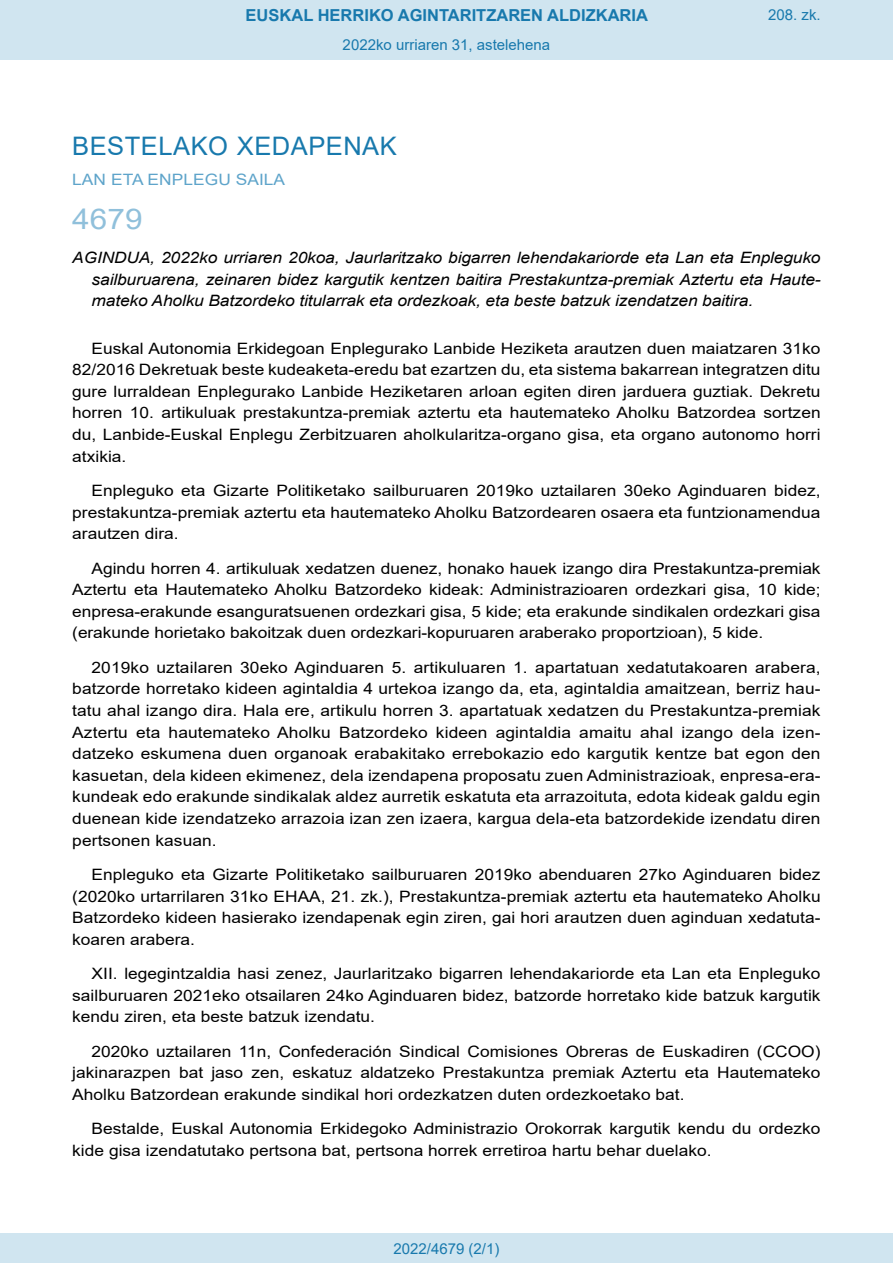
<style>
.page{position:relative;width:893px;height:1263px;background:#fff}
.page>*{position:absolute;margin:0;border:0;box-sizing:border-box;transform-origin:0 0}
.BOPVOrden{font:28.5px "Arial";color:#90c0db;scale:1.11 1}
.BOPVSeccion{font:25.5px "Arial";letter-spacing:.02em;color:#1879ad}
.t1{font:700 16.5px "Arial";color:#1879ad}
.BOPVDetalle{font:15.6px/21.6px "Arial";color:#000;text-align:justify;scale:1.11 1}
.BOPVTitulo{font:italic 15.6px/21.6px "Arial";letter-spacing:-.01em;color:#000;text-align:justify;scale:1.11 1}
.BOPVOrganismo{font:15.6px "Arial";letter-spacing:.005em;color:#5ea4ca;scale:1.11 1}
.Paginacion_Centro{font:15px "Arial";color:#1879ad}
</style>
<div class="page">
<div style="left:0;top:0;width:893px;height:60px;background:#d0e5f0"></div>
<div style="left:0;top:1233px;width:893px;height:30px;background:#d0e5f0"></div>
<p class="t1" style="left:246px;top:3px;width:404px">EUSKAL HERRIKO AGINTARITZAREN ALDIZKARIA</p>
<p class="Paginacion_Centro" style="left:343px;top:35px;width:209px">2022ko urriaren 31, astelehena</p>
<p class="Paginacion_Centro" style="left:768px;top:5px;width:54px">208. zk.</p>
<p class="BOPVSeccion" style="left:72px;top:128px;width:326px">BESTELAKO XEDAPENAK</p>
<p class="BOPVOrganismo" style="left:72px;top:169px;width:193px">LAN ETA ENPLEGU SAILA</p>
<p class="BOPVOrden" style="left:72px;top:199px;width:65px">4679</p>
<p class="BOPVTitulo" style="left:92px;top:247px;width:658px;text-indent:-19px">AGINDUA, 2022ko urriaren 20koa, Jaurlaritzako bigarren lehendakariorde eta Lan eta Enpleguko sailburuarena, zeinaren bidez kargutik kentzen baitira Prestakuntza-premiak Aztertu eta Haute&shy;mateko Aholku Batzordeko titularrak eta ordezkoak, eta beste batzuk izendatzen baitira.</p>
<p class="BOPVDetalle" style="left:72px;top:337px;width:676px;text-indent:19px">Euskal Autonomia Erkidegoan Enplegurako Lanbide Heziketa arautzen duen maiatzaren 31ko 82/2016 Dekretuak beste kudeaketa-eredu bat ezartzen du, eta sistema bakarrean integratzen ditu gure lurraldean Enplegurako Lanbide Heziketaren arloan egiten diren jarduera guztiak. Dekretu horren 10. artikuluak prestakuntza-premiak aztertu eta hautemateko Aholku Batzordea sortzen du, Lanbide-Euskal Enplegu Zerbitzuaren aholkularitza-organo gisa, eta organo autonomo horri atxikia.</p>
<p class="BOPVDetalle" style="left:72px;top:480px;width:676px;text-indent:19px">Enpleguko eta Gizarte Politiketako sailburuaren 2019ko uztailaren 30eko Aginduaren bidez, prestakuntza-premiak aztertu eta hautemateko Aholku Batzordearen osaera eta funtzionamendua arautzen dira.</p>
<p class="BOPVDetalle" style="left:72px;top:557px;width:676px;text-indent:19px">Agindu horren 4. artikuluak xedatzen duenez, honako hauek izango dira Prestakuntza-premiak Aztertu eta Hautemateko Aholku Batzordeko kideak: Administrazioaren ordezkari gisa, 10 kide; enpresa-erakunde esanguratsuenen ordezkari gisa, 5 kide; eta erakunde sindikalen ordezkari gisa (erakunde horietako bakoitzak duen ordezkari-kopuruaren araberako proportzioan), 5 kide.</p>
<p class="BOPVDetalle" style="left:72px;top:656px;width:676px;text-indent:19px">2019ko uztailaren 30eko Aginduaren 5. artikuluaren 1. apartatuan xedatutakoaren arabera, batzorde horretako kideen agintaldia 4 urtekoa izango da, eta, agintaldia amaitzean, berriz hau&shy;tatu ahal izango dira. Hala ere, artikulu horren 3. apartatuak xedatzen du Prestakuntza-premiak Aztertu eta hautemateko Aholku Batzordeko kideen agintaldia amaitu ahal izango dela izen&shy;datzeko eskumena duen organoak erabakitako errebokazio edo kargutik kentze bat egon den kasuetan, dela kideen ekimenez, dela izendapena proposatu zuen Administrazioak, enpresa-era&shy;kundeak edo erakunde sindikalak aldez aurretik eskatuta eta arrazoituta, edota kideak galdu egin duenean kide izendatzeko arrazoia izan zen izaera, kargua dela-eta batzordekide izendatu diren pertsonen kasuan.</p>
<p class="BOPVDetalle" style="left:72px;top:863px;width:676px;text-indent:19px">Enpleguko eta Gizarte Politiketako sailburuaren 2019ko abenduaren 27ko Aginduaren bidez (2020ko urtarrilaren 31ko EHAA, 21. zk.), Prestakuntza-premiak aztertu eta hautemateko Aholku Batzordeko kideen hasierako izendapenak egin ziren, gai hori arautzen duen aginduan xedatuta&shy;koaren arabera.</p>
<p class="BOPVDetalle" style="left:72px;top:963px;width:676px;text-indent:19px">XII. legegintzaldia hasi zenez, Jaurlaritzako bigarren lehendakariorde eta Lan eta Enpleguko sailburuaren 2021eko otsailaren 24ko Aginduaren bidez, batzorde horretako kide batzuk kargutik kendu ziren, eta beste batzuk izendatu.</p>
<p class="BOPVDetalle" style="left:72px;top:1040px;width:676px;text-indent:19px">2020ko uztailaren 11n, Confederación Sindical Comisiones Obreras de Euskadiren (CCOO) jakinarazpen bat jaso zen, eskatuz aldatzeko Prestakuntza premiak Aztertu eta Hautemateko Aholku Batzordean erakunde sindikal hori ordezkatzen duten ordezkoetako bat.</p>
<p class="BOPVDetalle" style="left:72px;top:1118px;width:676px;text-indent:19px">Bestalde, Euskal Autonomia Erkidegoko Administrazio Orokorrak kargutik kendu du ordezko kide gisa izendatutako pertsona bat, pertsona horrek erretiroa hartu behar duelako.</p>
<p class="Paginacion_Centro" style="left:393px;top:1238px;width:107px">2022/4679 (2/1)</p>
</div>
